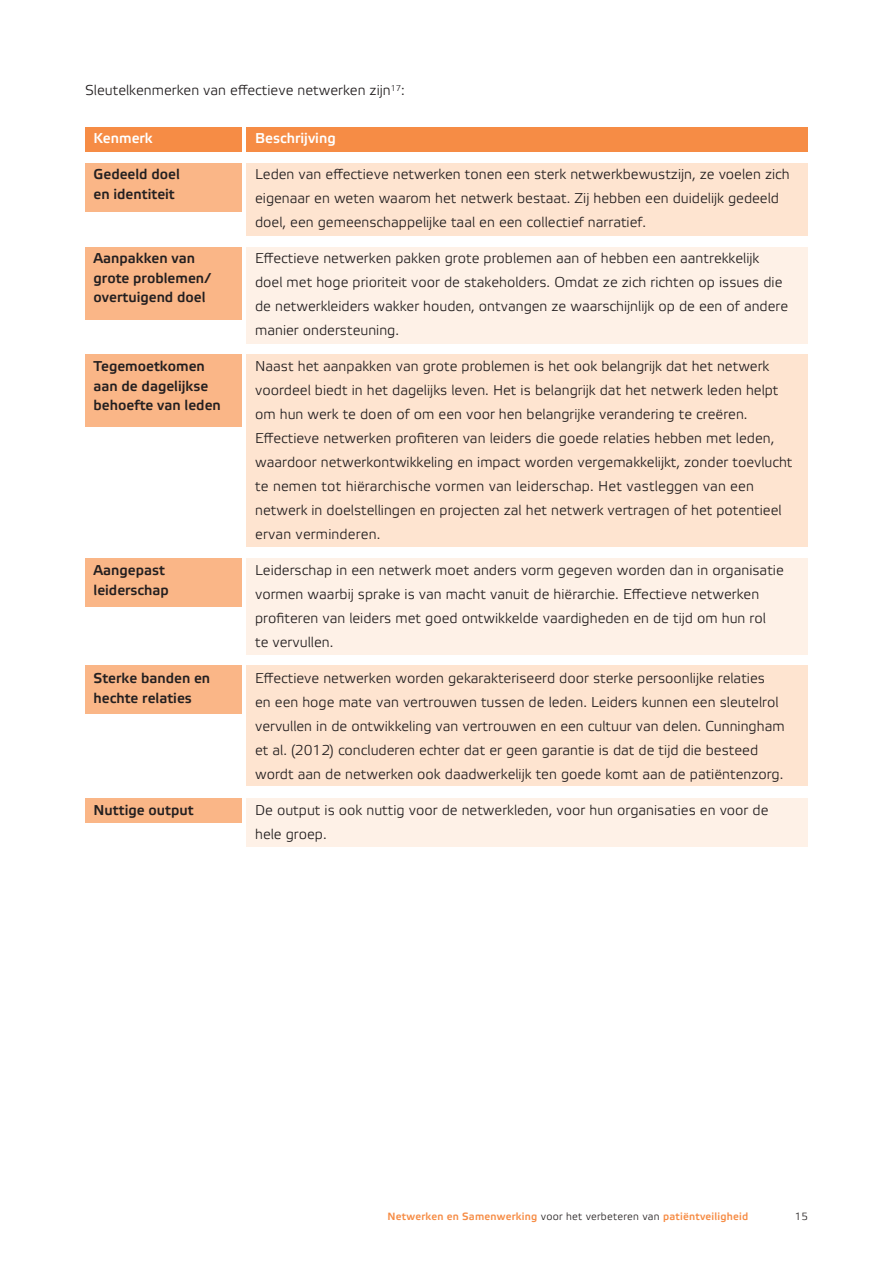
<style>
.page{position:relative;width:893px;height:1263px;background:#fff}
.page>*{position:absolute;margin:0;border:0;box-sizing:border-box;transform-origin:0 0}
.tekst{font:14.25px/24px "Etelka Light Pro";color:#231f20}
.tekst-2{font:700 14.25px "Etelka Light Pro";color:#231f20}
.tekst-3{font:700 14.25px "Etelka Light Pro";color:#fff}
.t1{font:700 10.5px "Etelka Light Pro";letter-spacing:.02em;color:#f68c45}
.t2{font:10.5px "Etelka Light Pro";color:#231f20}
.s1{font-weight:400;color:#231f20}
</style>
<div class="page">
<div style="left:85px;top:163px;width:156px;height:24px;background:#fab687"></div>
<div style="left:85px;top:187px;width:156px;height:24px;background:#fab687"></div>
<div style="left:85px;top:128px;width:156px;height:24px;background:#f68c45"></div>
<div style="left:85px;top:355px;width:156px;height:24px;background:#fab687"></div>
<div style="left:85px;top:379px;width:156px;height:24px;background:#fab687"></div>
<div style="left:85px;top:403px;width:156px;height:24px;background:#fab687"></div>
<div style="left:85px;top:247px;width:156px;height:24px;background:#fab687"></div>
<div style="left:85px;top:558px;width:156px;height:24px;background:#fab687"></div>
<div style="left:85px;top:666px;width:156px;height:24px;background:#fab687"></div>
<div style="left:85px;top:798px;width:156px;height:24px;background:#fab687"></div>
<div style="left:85px;top:271px;width:156px;height:24px;background:#fab687"></div>
<div style="left:85px;top:582px;width:156px;height:24px;background:#fab687"></div>
<div style="left:85px;top:690px;width:156px;height:24px;background:#fab687"></div>
<div style="left:85px;top:295px;width:156px;height:24px;background:#fab687"></div>
<div style="left:246px;top:163px;width:562px;height:24px;background:#fee4d0"></div>
<div style="left:246px;top:128px;width:562px;height:24px;background:#f68c45"></div>
<div style="left:246px;top:355px;width:562px;height:24px;background:#fee4d0"></div>
<div style="left:246px;top:427px;width:562px;height:24px;background:#fee4d0"></div>
<div style="left:246px;top:499px;width:562px;height:24px;background:#fee4d0"></div>
<div style="left:246px;top:247px;width:562px;height:24px;background:#fef1e7"></div>
<div style="left:246px;top:558px;width:562px;height:24px;background:#fef1e7"></div>
<div style="left:246px;top:666px;width:562px;height:24px;background:#fee4d0"></div>
<div style="left:246px;top:798px;width:562px;height:24px;background:#fef1e7"></div>
<div style="left:246px;top:187px;width:562px;height:24px;background:#fee4d0"></div>
<div style="left:246px;top:379px;width:562px;height:24px;background:#fee4d0"></div>
<div style="left:246px;top:451px;width:562px;height:24px;background:#fee4d0"></div>
<div style="left:246px;top:523px;width:562px;height:24px;background:#fee4d0"></div>
<div style="left:246px;top:271px;width:562px;height:24px;background:#fef1e7"></div>
<div style="left:246px;top:582px;width:562px;height:24px;background:#fef1e7"></div>
<div style="left:246px;top:690px;width:562px;height:24px;background:#fee4d0"></div>
<div style="left:246px;top:822px;width:562px;height:24px;background:#fef1e7"></div>
<div style="left:246px;top:211px;width:562px;height:24px;background:#fee4d0"></div>
<div style="left:246px;top:403px;width:562px;height:24px;background:#fee4d0"></div>
<div style="left:246px;top:475px;width:562px;height:24px;background:#fee4d0"></div>
<div style="left:246px;top:295px;width:562px;height:24px;background:#fef1e7"></div>
<div style="left:246px;top:606px;width:562px;height:24px;background:#fef1e7"></div>
<div style="left:246px;top:714px;width:562px;height:24px;background:#fee4d0"></div>
<div style="left:246px;top:319px;width:562px;height:24px;background:#fef1e7"></div>
<div style="left:246px;top:630px;width:562px;height:24px;background:#fef1e7"></div>
<div style="left:246px;top:738px;width:562px;height:24px;background:#fee4d0"></div>
<div style="left:246px;top:762px;width:562px;height:24px;background:#fee4d0"></div>
<p class="tekst" style="left:85px;top:79px;width:321px">Sleutelkenmerken van effectieve netwerken zijn<sup>17</sup>:</p>
<p class="tekst-3" style="left:94px;top:131px;width:61px">Kenmerk</p>
<p class="tekst-3" style="left:255px;top:131px;width:82px">Beschrijving</p>
<p class="tekst-2" style="left:94px;top:167px;width:88px">Gedeeld doel</p>
<p class="tekst" style="left:255px;top:163px;width:536px">Leden van effectieve netwerken tonen een sterk netwerkbewustzijn, ze voelen zich</p>
<p class="tekst-2" style="left:94px;top:186px;width:83px">en identiteit</p>
<p class="tekst" style="left:255px;top:187px;width:525px">eigenaar en weten waarom het netwerk bestaat. Zij hebben een duidelijk gedeeld doel, een gemeenschappelijke taal en een collectief narratief.</p>
<p class="tekst-2" style="left:94px;top:251px;width:103px">Aanpakken van</p>
<p class="tekst" style="left:255px;top:247px;width:506px">Effectieve netwerken pakken grote problemen aan of hebben een aantrekkelijk</p>
<p class="tekst-2" style="left:94px;top:270px;width:119px">grote problemen/</p>
<p class="tekst" style="left:255px;top:271px;width:529px">doel met hoge prioriteit voor de stakeholders. Omdat ze zich richten op issues die</p>
<p class="tekst-2" style="left:94px;top:290px;width:114px">overtuigend doel</p>
<p class="tekst" style="left:255px;top:295px;width:535px">de netwerkleiders wakker houden, ontvangen ze waarschijnlijk op de een of andere manier ondersteuning.</p>
<p class="tekst-2" style="left:94px;top:359px;width:113px">Tegemoetkomen</p>
<p class="tekst" style="left:255px;top:355px;width:516px">Naast het aanpakken van grote problemen is het ook belangrijk dat het netwerk</p>
<p class="tekst-2" style="left:94px;top:378px;width:116px">aan de dagelijkse</p>
<p class="tekst" style="left:255px;top:379px;width:525px">voordeel biedt in het dagelijks leven. Het is belangrijk dat het netwerk leden helpt</p>
<p class="tekst-2" style="left:94px;top:398px;width:129px">behoefte van leden</p>
<p class="tekst" style="left:255px;top:403px;width:539px">om hun werk te doen of om een voor hen belangrijke verandering te creëren.<br>Effectieve netwerken profiteren van leiders die goede relaties hebben met leden, waardoor netwerkontwikkeling en impact worden vergemakkelijkt, zonder toevlucht te nemen tot hiërarchische vormen van leiderschap. Het vastleggen van een netwerk in doelstellingen en projecten zal het netwerk vertragen of het potentieel ervan verminderen.</p>
<p class="tekst-2" style="left:94px;top:563px;width:73px">Aangepast</p>
<p class="tekst" style="left:255px;top:559px;width:530px">Leiderschap in een netwerk moet anders vorm gegeven worden dan in organisatie</p>
<p class="tekst-2" style="left:94px;top:582px;width:77px">leiderschap</p>
<p class="tekst" style="left:255px;top:583px;width:512px">vormen waarbij sprake is van macht vanuit de hiërarchie. Effectieve netwerken profiteren van leiders met goed ontwikkelde vaardigheden en de tijd om hun rol te vervullen.</p>
<p class="tekst-2" style="left:94px;top:671px;width:118px">Sterke banden en</p>
<p class="tekst" style="left:255px;top:667px;width:511px">Effectieve netwerken worden gekarakteriseerd door sterke persoonlijke relaties</p>
<p class="tekst-2" style="left:94px;top:690px;width:100px">hechte relaties</p>
<p class="tekst" style="left:255px;top:691px;width:531px">en een hoge mate van vertrouwen tussen de leden. Leiders kunnen een sleutelrol vervullen in de ontwikkeling van vertrouwen en een cultuur van delen. Cunningham et al. (2012) concluderen echter dat er geen garantie is dat de tijd die besteed wordt aan de netwerken ook daadwerkelijk ten goede komt aan de patiëntenzorg.</p>
<p class="tekst-2" style="left:94px;top:803px;width:102px">Nuttige output</p>
<p class="tekst" style="left:255px;top:799px;width:515px">De output is ook nuttig voor de netwerkleden, voor hun organisaties en voor de hele groep.</p>
<p class="t1" style="left:387px;top:1210px;width:362px">Netwerken en Samenwerking <span class="s1">voor het verbeteren van</span> patiëntveiligheid</p>
<p class="t2" style="left:795px;top:1210px;width:15px">15</p>
</div>
